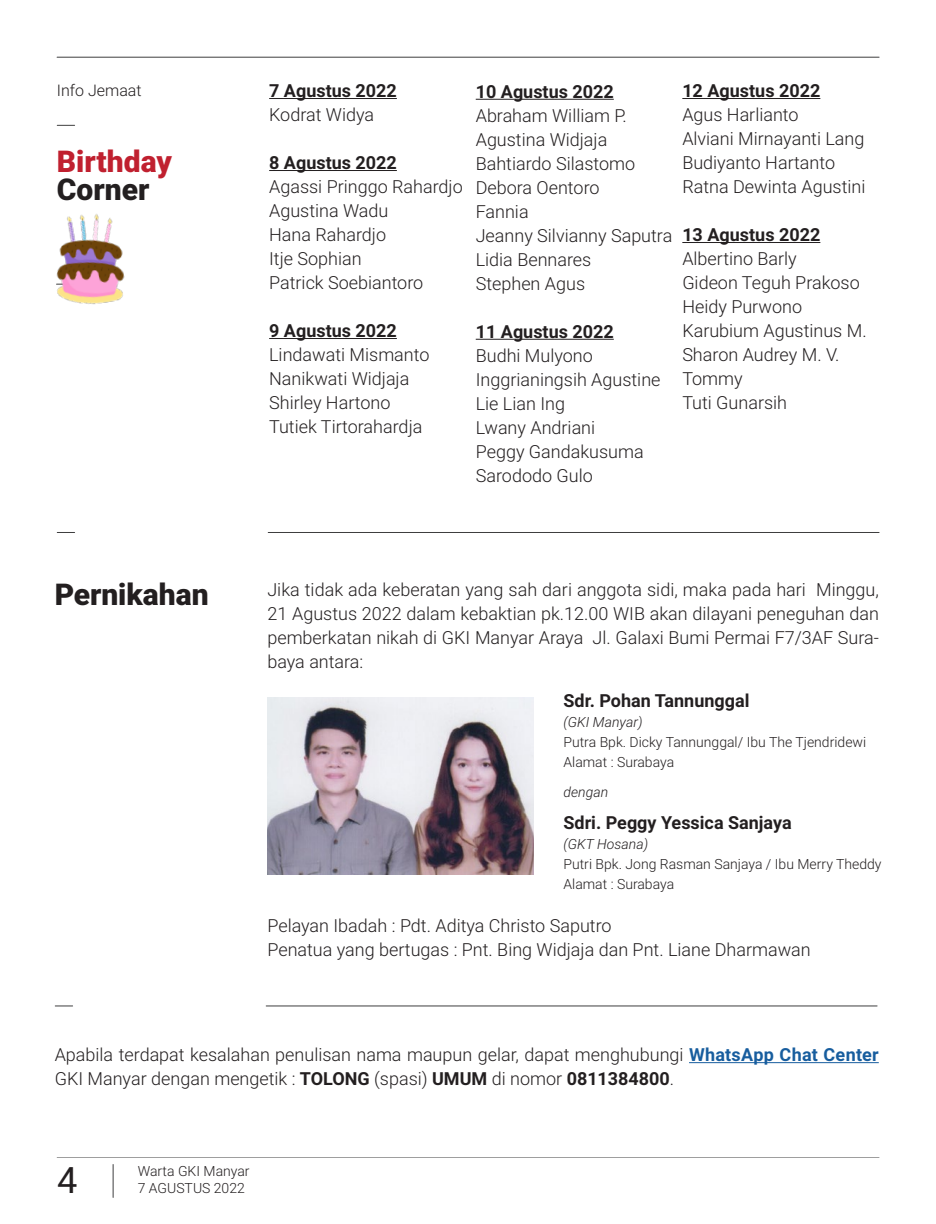
<style>
.page{position:relative;width:936px;height:1224px;background:#fff}
.page>*{position:absolute;margin:0;border:0;box-sizing:border-box;transform-origin:0 0}
.t1{font:36px "Roboto Mono";color:#231f20}
.t2{font:900 30px "Roboto";color:#231f20}
.t3{font:900 30px "Roboto";color:#c0202f}
.t4{font:300 18px/24px "Roboto";color:#231f20}
.t5{font:700 18px "Roboto";color:#231f20}
.t6{font:300 16px "Roboto";color:#231f20}
.t7{font:300 14px/20px "Roboto";color:#231f20}
.t8{font:italic 300 14px "Roboto";color:#231f20}
.s1{font-weight:700;color:#175d9e}
.s2{font-weight:700}
</style>
<div class="page">
<hr style="left:113px;top:1164px;width:1px;height:33px;background:#3e3e3f">
<svg style="left:57px;top:1157px;width:822px;height:1px"></svg>
<hr style="left:57px;top:57px;width:822px;height:1px;background:#3e3e3f">
<svg style="left:57px;top:532px;width:18px;height:1px"></svg>
<hr style="left:268px;top:532px;width:611px;height:1px;background:#3e3e3f">
<hr style="left:269px;top:98px;width:128px;height:1px;background:#231f20">
<hr style="left:269px;top:170px;width:128px;height:1px;background:#231f20">
<hr style="left:269px;top:338px;width:128px;height:1px;background:#231f20">
<hr style="left:476px;top:99px;width:138px;height:1px;background:#231f20">
<hr style="left:476px;top:339px;width:138px;height:1px;background:#231f20">
<hr style="left:682px;top:98px;width:138px;height:1px;background:#231f20">
<hr style="left:682px;top:242px;width:138px;height:1px;background:#231f20">
<img style="left:56px;top:214px;width:69px;height:91px">
<svg style="left:57px;top:125px;width:18px;height:1px"></svg>
<svg style="left:55px;top:1005px;width:18px;height:1px"></svg>
<hr style="left:266px;top:1005px;width:611px;height:1px;background:#3e3e3f">
<img style="left:267px;top:698px;width:267px;height:176px">
<hr style="left:689px;top:1062px;width:190px;height:1px;background:#175d9e">
<p class="t6" style="left:57px;top:79px;width:86px">Info Jemaat</p>
<h2 class="t3" style="left:57px;top:140px;width:117px">Birthday</h2>
<h2 class="t2" style="left:57px;top:168px;width:94px">Corner</h2>
<p class="t5" style="left:269px;top:78px;width:129px">7 Agustus 2022</p>
<p class="t4" style="left:269px;top:102px;width:106px">Kodrat Widya</p>
<p class="t5" style="left:269px;top:150px;width:129px">8 Agustus 2022</p>
<p class="t4" style="left:269px;top:174px;width:195px">Agassi Pringgo Rahardjo<br>Agustina Wadu<br>Hana Rahardjo<br>Itje Sophian<br>Patrick Soebiantoro</p>
<p class="t5" style="left:269px;top:318px;width:129px">9 Agustus 2022</p>
<p class="t4" style="left:269px;top:342px;width:162px">Lindawati Mismanto<br>Nanikwati Widjaja<br>Shirley Hartono<br>Tutiek Tirtorahardja</p>
<p class="t5" style="left:476px;top:79px;width:140px">10 Agustus 2022</p>
<p class="t4" style="left:476px;top:103px;width:198px">Abraham William P.<br>Agustina Widjaja<br>Bahtiardo Silastomo<br>Debora Oentoro<br>Fannia<br>Jeanny Silvianny Saputra<br>Lidia Bennares<br>Stephen Agus</p>
<p class="t5" style="left:476px;top:319px;width:140px">11 Agustus 2022</p>
<p class="t4" style="left:476px;top:343px;width:186px">Budhi Mulyono<br>Inggrianingsih Agustine<br>Lie Lian Ing<br>Lwany Andriani<br>Peggy Gandakusuma<br>Sarododo Gulo</p>
<p class="t5" style="left:682px;top:78px;width:140px">12 Agustus 2022</p>
<p class="t4" style="left:682px;top:102px;width:185px">Agus Harlianto<br>Alviani Mirnayanti Lang<br>Budiyanto Hartanto<br>Ratna Dewinta Agustini</p>
<p class="t5" style="left:682px;top:222px;width:140px">13 Agustus 2022</p>
<p class="t4" style="left:682px;top:246px;width:186px">Albertino Barly<br>Gideon Teguh Prakoso<br>Heidy Purwono<br>Karubium Agustinus M.<br>Sharon Audrey M. V.<br>Tommy<br>Tuti Gunarsih</p>
<h2 class="t2" style="left:55px;top:573px;width:156px">Pernikahan</h2>
<p class="t4" style="left:267px;top:577px;width:613px;text-align:justify">Jika tidak ada keberatan yang sah dari anggota sidi, maka pada hari Minggu, 21 Agustus 2022 dalam kebaktian pk.12.00 WIB akan dilayani peneguhan dan pemberkatan nikah di GKI Manyar Araya Jl. Galaxi Bumi Permai F7/3AF Sura&shy;baya antara:</p>
<p class="t5" style="left:564px;top:688px;width:187px">Sdr. Pohan Tannunggal</p>
<p class="t8" style="left:564px;top:712px;width:81px">(GKI Manyar)</p>
<p class="t7" style="left:564px;top:732px;width:304px">Putra Bpk. Dicky Tannunggal/ Ibu The Tjendridewi<br>Alamat : Surabaya</p>
<p class="t8" style="left:564px;top:782px;width:46px">dengan</p>
<p class="t5" style="left:564px;top:810px;width:230px">Sdri. Peggy Yessica Sanjaya</p>
<p class="t8" style="left:564px;top:834px;width:86px">(GKT Hosana)</p>
<p class="t7" style="left:564px;top:853px;width:320px">Putri Bpk. Jong Rasman Sanjaya / Ibu Merry Theddy<br>Alamat : Surabaya</p>
<p class="t4" style="left:267px;top:913px;width:545px">Pelayan Ibadah : Pdt. Aditya Christo Saputro<br>Penatua yang bertugas : Pnt. Bing Widjaja dan Pnt. Liane Dharmawan</p>
<p class="t4" style="left:55px;top:1042px;width:826px">Apabila terdapat kesalahan penulisan nama maupun gelar, dapat menghubungi <span class="s1">WhatsApp Chat Center<br></span>GKI Manyar dengan mengetik : <span class="s2">TOLONG</span> (spasi) <span class="s2">UMUM</span> di nomor <span class="s2">0811384800</span>.</p>
<h1 class="t1" style="left:57px;top:1155px;width:23px">4</h1>
<p class="t7" style="left:138px;top:1161px;width:113px">Warta GKI Manyar</p>
<p class="t7" style="left:138px;top:1177px;width:109px">7 AGUSTUS 2022</p>
</div>
